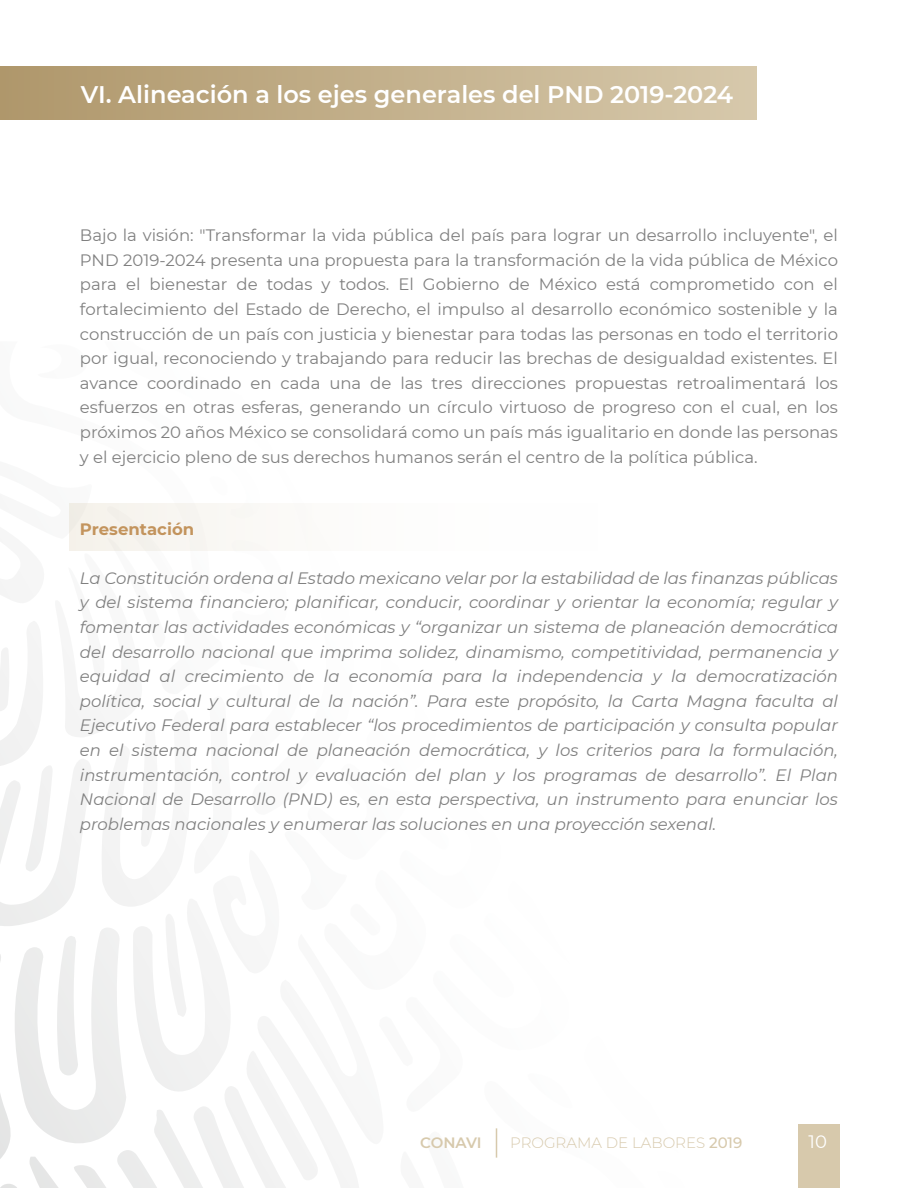
<style>
.page{position:relative;width:918px;height:1188px;background:#fff}
.page>*{position:absolute;margin:0;border:0;box-sizing:border-box;transform-origin:0 0}
.t1{font:600 24px "Montserrat";color:#fff}
.t2{font:18px "Montserrat";color:#fff}
.t3{font:italic 16.5px/24.6px "Montserrat";color:#808080;text-align:justify}
.t4{font:16.5px/24.6px "Montserrat";color:#808080;text-align:justify}
.t5{font:700 16.5px "Montserrat";color:#c3945d}
.t6{font:300 15px "Montserrat";color:#d7c9ac}
.t7{font:600 15px "Montserrat";letter-spacing:-.015em;color:#d7c9ac}
.s1{font-weight:500}
</style>
<div class="page">
<svg style="left:0;top:503px;width:249px;height:312px"></svg>
<hr style="left:496px;top:1128px;width:1px;height:30px;background:#d7c9ac">
<div style="left:798px;top:1124px;width:41px;height:64px;background:#d7c9ac"></div>
<div style="left:70px;top:504px;width:536px;height:47px;background:linear-gradient(to right,#f5f3ec,#fff)"></div>
<div style="left:0;top:66px;width:757px;height:53px;background:linear-gradient(to right,#af976b,#d7c9ac)"></div>
<h1 class="t1" style="left:81px;top:77px;width:654px">VI. Alineación a los ejes generales del PND 2019-2024</h1>
<p class="t4" style="left:80px;top:223px;width:760px">Bajo la visión: "Transformar la vida pública del país para lograr un desarrollo incluyente", el PND 2019-2024 presenta una propuesta para la transformación de la vida pública de México para el bienestar de todas y todos. El Gobierno de México está comprometido con el fortalecimiento del Estado de Derecho, el impulso al desarrollo económico sostenible y la construcción de un país con justicia y bienestar para todas las personas en todo el territorio por igual, reconociendo y trabajando para reducir las brechas de desigualdad existentes. El avance coordinado en cada una de las tres direcciones propuestas retroalimentará los esfuerzos en otras esferas, generando un círculo virtuoso de progreso con el cual, en los próximos 20 años México se consolidará como un país más igualitario en donde las personas y el ejercicio pleno de sus derechos humanos serán el centro de la política pública.</p>
<p class="t5" style="left:80px;top:517px;width:116px">Presentación</p>
<p class="t3" style="left:80px;top:565px;width:760px">La Constitución ordena al Estado mexicano velar por la estabilidad de las finanzas públicas y del sistema financiero; planificar, conducir, coordinar y orientar la economía; regular y fomentar las actividades económicas y “organizar un sistema de planeación democrática del desarrollo nacional que imprima solidez, dinamismo, competitividad, permanencia y equidad al crecimiento de la economía para la independencia y la democratización política, social y cultural de la nación”. Para este propósito, la Carta Magna faculta al Ejecutivo Federal para establecer “los procedimientos de participación y consulta popular en el sistema nacional de planeación democrática, y los criterios para la formulación, instrumentación, control y evaluación del plan y los programas de desarrollo”. El Plan Nacional de Desarrollo (PND) es, en esta perspectiva, un instrumento para enunciar los problemas nacionales y enumerar las soluciones en una proyección sexenal.</p>
<p class="t7" style="left:420px;top:1133px;width:63px">CONAVI</p>
<p class="t6" style="left:510px;top:1133px;width:234px">PROGRAMA DE LABORES <span class="s1">2019</span></p>
<p class="t2" style="left:809px;top:1129px;width:20px">10</p>
</div>
